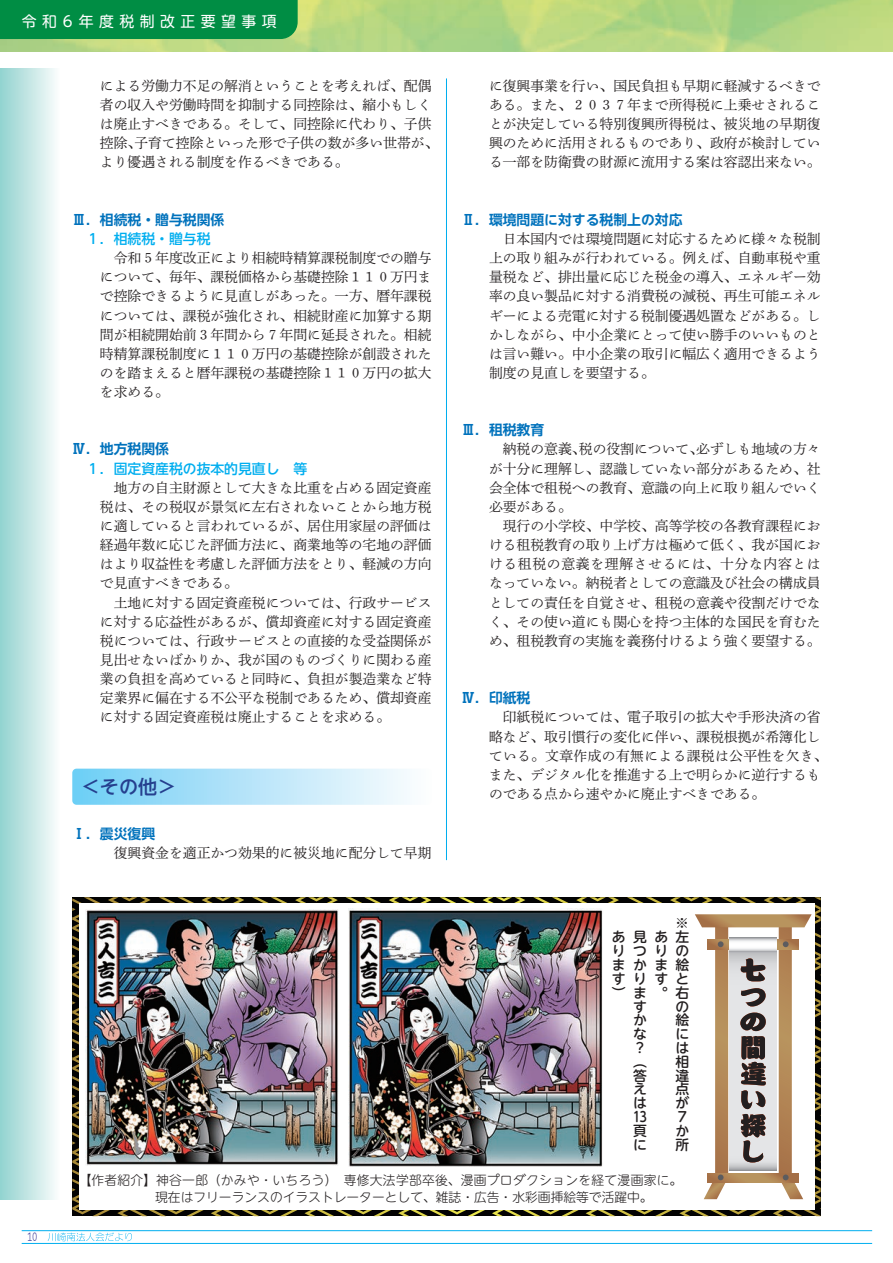
<style>
.page{position:relative;width:893px;height:1263px;background:#fff}
.page>*{position:absolute;margin:0;border:0;box-sizing:border-box;transform-origin:0 0}
.t1{font:500 19.2px "UD Shin Go NT Pr 6 N";color:#253f8e}
.t2{font:14.85px "UD Shin M Go Pr 6 N";letter-spacing:.37em;color:#fff}
.t3{font:13.8px/19.2px "Shuei Min Pr 6 N L";color:#231f20;text-align:justify}
.t4{font:700 13.8px "UD Shin Go NT Pr 6 N De";color:#0072bc}
.t5{font:500 13.8px/13.8px "UD Shin M Go Pr 6 N";color:#231f20}
.t6{font:500 13.8px "UD Shin Go NT Pr 6 N";color:#00aeef}
.t7{font:300 12.75px/17px "UD Shin M Go Pr 6 N";letter-spacing:.025em;color:#231f20}
.t8{font:10.65px "CRP Cand G Reithic";color:#2e3092}
</style>
<div class="page">
<hr style="left:22px;top:1243px;width:850px;height:1px;background:#00aeef">
<hr style="left:22px;top:1230px;width:850px;height:1px;background:#00aeef">
<svg style="left:48px;top:1232px;width:84px;height:9px"></svg>
<div style="left:0;top:0;width:298px;height:39px;background:#008d44"></div>
<svg style="left:72px;top:1118px;width:749px;height:98px;background:#3d3718"></svg>
<svg style="left:72px;top:897px;width:749px;height:221px;background:#534e34"></svg>
<div style="left:79px;top:904px;width:735px;height:306px;background:#fff"></div>
<svg style="left:695px;top:914px;width:117px;height:285px"></svg>
<img style="left:85px;top:909px;width:254px;height:257px">
<img style="left:349px;top:909px;width:254px;height:257px">
<svg style="left:72px;top:769px;width:338px;height:36px;background:#b2e4f9"></svg>
<hr style="left:446px;top:79px;width:1px;height:781px;background:#00aeef">
<div style="left:0;top:68px;width:60px;height:1131px;background:linear-gradient(to right,#92d2cf,#fafcfc)"></div>
<p class="t2" style="left:22px;top:9px;width:257px">令和6年度税制改正要望事項</p>
<p class="t3" style="left:100px;top:74px;width:340px;text-align:left">による労働力不足の解消ということを考えれば、配偶者の収入や労働時間を抑制する同控除は、縮小もしくは廃止すべきである。そして、同控除に代わり、子供控除、子育て控除といった形で子供の数が多い世帯が、より優遇される制度を作るべきである。</p>
<p class="t4" style="left:72px;top:208px;width:154px">Ⅲ．相続税・贈与税関係</p>
<p class="t6" style="left:86px;top:227px;width:126px">１．相続税・贈与税</p>
<p class="t3" style="left:100px;top:246px;width:333px;text-indent:14px">令和５年度改正により相続時精算課税制度での贈与について、毎年、課税価格から基礎控除１１０万円まで控除できるように見直しがあった。一方、暦年課税については、課税が強化され、相続財産に加算する期間が相続開始前３年間から７年間に延長された。相続時精算課税制度に１１０万円の基礎控除が創設されたのを踏まえると暦年課税の基礎控除１１０万円の拡大を求める。</p>
<p class="t4" style="left:72px;top:438px;width:98px">Ⅳ．地方税関係</p>
<p class="t6" style="left:86px;top:457px;width:223px">１．固定資産税の抜本的見直し　等</p>
<p class="t3" style="left:100px;top:476px;width:333px;text-indent:14px">地方の自主財源として大きな比重を占める固定資産税は、その税収が景気に左右されないことから地方税に適していると言われているが、居住用家屋の評価は経過年数に応じた評価方法に、商業地等の宅地の評価はより収益性を考慮した評価方法をとり、軽減の方向で見直すべきである。</p>
<p class="t3" style="left:100px;top:591px;width:333px;text-indent:14px">土地に対する固定資産税については、行政サービスに対する応益性があるが、償却資産に対する固定資産税については、行政サービスとの直接的な受益関係が見出せないばかりか、我が国のものづくりに関わる産業の負担を高めていると同時に、負担が製造業など特定業界に偏在する不公平な税制であるため、償却資産に対する固定資産税は廃止することを求める。</p>
<h1 class="t1" style="left:81px;top:771px;width:97px">＜その他＞</h1>
<p class="t4" style="left:72px;top:823px;width:84px">Ⅰ．震災復興</p>
<p class="t3" style="left:114px;top:842px;width:319px">復興資金を適正かつ効果的に被災地に配分して早期</p>
<p class="t3" style="left:489px;top:74px;width:333px">に復興事業を行い、国民負担も早期に軽減するべきである。また、２０３７年まで所得税に上乗せされることが決定している特別復興所得税は、被災地の早期復興のために活用されるものであり、政府が検討している一部を防衛費の財源に流用する案は容認出来ない。</p>
<p class="t4" style="left:461px;top:208px;width:223px">Ⅱ．環境問題に対する税制上の対応</p>
<p class="t3" style="left:489px;top:227px;width:333px;text-indent:14px">日本国内では環境問題に対応するために様々な税制上の取り組みが行われている。例えば、自動車税や重量税など、排出量に応じた税金の導入、エネルギー効率の良い製品に対する消費税の減税、再生可能エネルギーによる売電に対する税制優遇処置などがある。しかしながら、中小企業にとって使い勝手のいいものとは言い難い。中小企業の取引に幅広く適用できるよう制度の見直しを要望する。</p>
<p class="t4" style="left:461px;top:419px;width:84px">Ⅲ．租税教育</p>
<p class="t3" style="left:489px;top:438px;width:333px;text-indent:14px">納税の意義、税の役割について、必ずしも地域の方々が十分に理解し、認識していない部分があるため、社会全体で租税への教育、意識の向上に取り組んでいく必要がある。</p>
<p class="t3" style="left:489px;top:514px;width:333px;text-indent:14px">現行の小学校、中学校、高等学校の各教育課程における租税教育の取り上げ方は極めて低く、我が国における租税の意義を理解させるには、十分な内容とはなっていない。納税者としての意識及び社会の構成員としての責任を自覚させ、租税の意義や役割だけでなく、その使い道にも関心を持つ主体的な国民を育むため、租税教育の実施を義務付けるよう強く要望する。</p>
<p class="t4" style="left:461px;top:687px;width:71px">Ⅳ．印紙税</p>
<p class="t3" style="left:489px;top:706px;width:340px;text-align:left;text-indent:14px">印紙税については、電子取引の拡大や手形決済の省略など、取引慣行の変化に伴い、課税根拠が希簿化している。文章作成の有無による課税は公平性を欠き、また、デジタル化を推進する上で明らかに逆行するものである点から速やかに廃止すべきである。</p>
<p class="t5" style="left:612px;top:929px;width:15px">あります）</p>
<p class="t5" style="left:633px;top:929px;width:15px">見つかりますかな？（答えは<br>13頁に</p>
<p class="t5" style="left:690px;top:916px;width:15px;rotate:90deg">※</p>
<p class="t5" style="left:654px;top:929px;width:15px">あります。</p>
<p class="t5" style="left:676px;top:929px;width:15px">左の絵と右の絵には相違点が<br>７か所</p>
<p class="t8" style="left:28px;top:1232px;width:11px">10</p>
<p class="t7" style="left:155px;top:1171px;width:529px;text-indent:-77px">【作者紹介】神谷一郎（かみや・いちろう）　専修大法学部卒後、漫画プロダクションを経て漫画家に。現在はフリーランスのイラストレーターとして、雑誌・広告・水彩画挿絵等で活躍中。</p>
</div>
